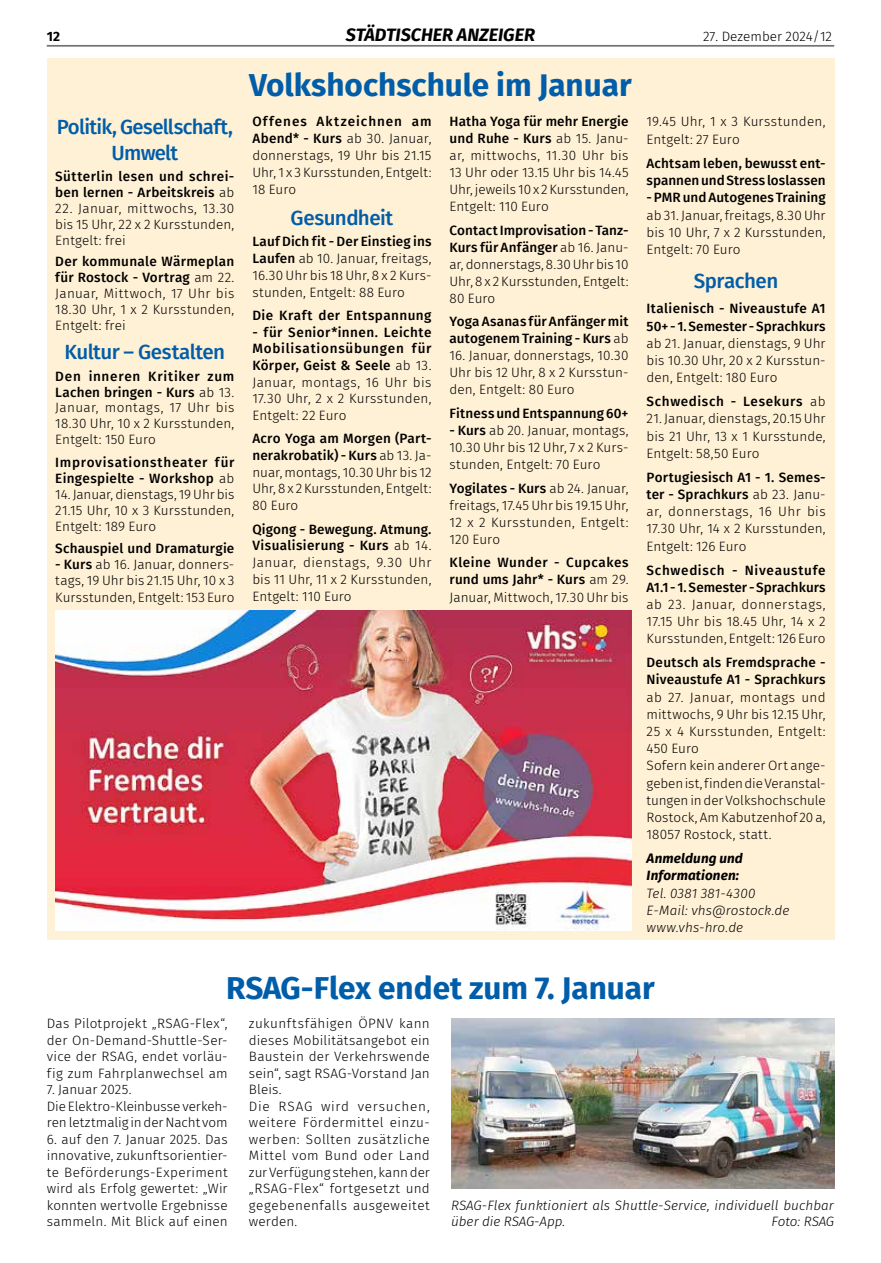
<style>
.page{position:relative;width:881px;height:1263px;background:#fff}
.page>*{position:absolute;margin:0;border:0;box-sizing:border-box;transform-origin:0 0}
.t1{font:700 31.5px "Fira Sans";color:#005da9}
.t2{font:500 20.55px/25.7px "Fira Sans";letter-spacing:-.03em;color:#005da9;text-align:center}
.t3{font:italic 700 18px "Fira Sans";color:#000}
.t4{font:300 13.5px/17px "Fira Sans";letter-spacing:.01em;color:#000;text-align:justify}
.t5{font:500 13.5px/17.2px "Fira Sans";letter-spacing:.02em;color:#000}
.t6{font:300 13.5px/16.5px "Fira Sans";letter-spacing:.03em;color:#000}
.t7{font:italic 300 13.5px/17.2px "Fira Sans";letter-spacing:.005em;color:#000}
.t8{font:500 13.5px/15.9px "Fira Sans";letter-spacing:.045em;color:#000}
.t9{font:500 13.5px/17.2px "Fira Sans";letter-spacing:.04em;color:#000}
.t10{font:italic 700 13.5px/17.2px "Fira Sans";letter-spacing:.01em;color:#000}
.t11{font:500 13.5px "Fira Sans";color:#000}
.t12{font:italic 300 13.5px "Fira Sans";letter-spacing:-.015em;color:#000}
.t13{font:700 13.5px "Fira Sans";color:#000}
.s1{font-weight:300}
.s2{font-weight:500}
</style>
<div class="page">
<hr style="left:47px;top:45px;width:786px;height:1px;background:#706f6f">
<hr style="left:47px;top:46px;width:786px;height:1px;background:#706f6f">
<div style="left:47px;top:58px;width:786px;height:882px;background:#fff1d5"></div>
<img style="left:55px;top:611px;width:576px;height:319px">
<img style="left:451px;top:1018px;width:382px;height:171px">
<p class="t13" style="left:47px;top:25px;width:15px">12</p>
<h3 class="t3" style="left:346px;top:20px;width:190px">STÄDTISCHER ANZEIGER</h3>
<p class="t4" style="left:703px;top:28px;width:130px">27. Dezember 2024/12</p>
<h1 class="t1" style="left:249px;top:59px;width:384px">Volkshochschule im Januar</h1>
<h2 class="t2" style="left:57px;top:113px;width:178px">Politik, Gesellschaft,<br>Umwelt</h2>
<p class="t5" style="left:55px;top:168px;width:180px;line-height:15.9px">Sütterlin lesen und schrei&shy;ben lernen - Arbeitskreis <span class="s1">ab</span></p>
<p class="t4" style="left:55px;top:200px;width:180px;line-height:15.9px">22. Januar, mittwochs, 13.30 bis 15 Uhr, 22 x 2 Kursstunden, Entgelt: frei</p>
<p class="t4" style="left:55px;top:254px;width:180px;line-height:15.9px"><span class="s2">Der kommunale Wärmeplan für Rostock - Vortrag</span> am 22.<br>Januar, Mittwoch, 17 Uhr bis 18.30 Uhr, 1 x 2 Kursstunden, Entgelt: frei</p>
<h2 class="t2" style="left:64px;top:338px;width:162px">Kultur – Gestalten</h2>
<p class="t4" style="left:55px;top:368px;width:180px;line-height:15.9px"><span class="s2">Den inneren Kritiker zum Lachen bringen - Kurs</span> ab 13.<br>Januar, montags, 17 Uhr bis 18.30 Uhr, 10 x 2 Kursstunden, Entgelt: 150 Euro</p>
<p class="t8" style="left:55px;top:454px;width:180px">Improvisationstheater für<br>Eingespielte - Workshop <span class="s1">ab</span></p>
<p class="t4" style="left:55px;top:486px;width:180px;line-height:15.9px">14. Januar, dienstags, 19 Uhr bis 21.15 Uhr, 10 x 3 Kursstunden, Entgelt: 189 Euro</p>
<p class="t5" style="left:55px;top:539px;width:180px">Schauspiel und Dramaturgie</p>
<p class="t4" style="left:55px;top:556px;width:180px;line-height:16.5px"><span class="s2">- Kurs</span> ab 16. Januar, donners&shy;tags, 19 Uhr bis 21.15 Uhr, 10 x 3<br>Kursstunden, Entgelt: 153 Euro</p>
<p class="t4" style="left:252px;top:113px;width:180px"><span class="s2">Offenes Aktzeichnen am Abend* - Kurs</span> ab 30. Januar, donnerstags, 19 Uhr bis 21.15<br>Uhr, 1 x 3 Kursstunden, Entgelt:<br>18 Euro</p>
<h2 class="t2" style="left:290px;top:204px;width:104px">Gesundheit</h2>
<p class="t4" style="left:252px;top:233px;width:180px"><span class="s2">Lauf Dich fit - Der Einstieg ins Laufen</span> ab 10. Januar, freitags, 16.30 Uhr bis 18 Uhr, 8 x 2 Kurs&shy;stunden, Entgelt: 88 Euro</p>
<p class="t5" style="left:252px;top:306px;width:180px">Die Kraft der Entspannung</p>
<p class="t4" style="left:252px;top:323px;width:180px"><span class="s2">- für Senior*innen. Leichte Mobilisationsübungen für Körper, Geist &amp; Seele</span> ab 13.<br>Januar, montags, 16 Uhr bis 17.30 Uhr, 2 x 2 Kursstunden, Entgelt: 22 Euro</p>
<p class="t4" style="left:252px;top:430px;width:180px"><span class="s2">Acro Yoga am Morgen (Part&shy;nerakrobatik) - Kurs</span> ab 13. Ja&shy;nuar, montags, 10.30 Uhr bis 12<br>Uhr, 8 x 2 Kursstunden, Entgelt:<br>80 Euro</p>
<p class="t4" style="left:252px;top:520px;width:180px"><span class="s2">Qigong - Bewegung. Atmung.<br>Visualisierung - Kurs</span> ab 14.<br>Januar, dienstags, 9.30 Uhr bis 11 Uhr, 11 x 2 Kursstunden, Entgelt: 110 Euro</p>
<p class="t4" style="left:449px;top:113px;width:180px"><span class="s2">Hatha Yoga für mehr Energie und Ruhe - Kurs</span> ab 15. Janu&shy;ar, mittwochs, 11.30 Uhr bis 13 Uhr oder 13.15 Uhr bis 14.45<br>Uhr, jeweils 10 x 2 Kursstunden, Entgelt: 110 Euro</p>
<p class="t4" style="left:449px;top:222px;width:180px"><span class="s2">Contact Improvisation - Tanz-Kurs für Anfänger</span> ab 16. Janu&shy;ar, donnerstags, 8.30 Uhr bis 10<br>Uhr, 8 x 2 Kursstunden, Entgelt:<br>80 Euro</p>
<p class="t5" style="left:449px;top:312px;width:180px">Yoga Asanas für Anfänger mit autogenem Training - Kurs <span class="s1">ab</span></p>
<p class="t4" style="left:449px;top:347px;width:180px">16. Januar, donnerstags, 10.30<br>Uhr bis 12 Uhr, 8 x 2 Kursstun&shy;den, Entgelt: 80 Euro</p>
<p class="t5" style="left:449px;top:404px;width:180px">Fitness und Entspannung 60+</p>
<p class="t4" style="left:449px;top:422px;width:180px"><span class="s2">- Kurs</span> ab 20. Januar, montags, 10.30 Uhr bis 12 Uhr, 7 x 2 Kurs&shy;stunden, Entgelt: 70 Euro</p>
<p class="t4" style="left:449px;top:479px;width:180px"><span class="s2">Yogilates - Kurs</span> ab 24. Januar, freitags, 17.45 Uhr bis 19.15 Uhr, 12 x 2 Kursstunden, Entgelt:<br>120 Euro</p>
<p class="t5" style="left:449px;top:553px;width:180px;text-align:justify">Kleine Wunder - Cupcakes rund ums Jahr* - Kurs <span class="s1">am 29.<br>Januar, Mittwoch, 17.30 Uhr bis</span></p>
<p class="t4" style="left:646px;top:113px;width:180px;line-height:17.5px">19.45 Uhr, 1 x 3 Kursstunden,<br>Entgelt: 27 Euro</p>
<p class="t5" style="left:646px;top:154px;width:180px">Achtsam leben, bewusst ent&shy;spannen und Stress loslassen</p>
<p class="t11" style="left:646px;top:187px;width:180px">- PMR und Autogenes Training</p>
<p class="t4" style="left:646px;top:206px;width:180px">ab 31. Januar, freitags, 8.30 Uhr bis 10 Uhr, 7 x 2 Kursstunden, Entgelt: 70 Euro</p>
<h2 class="t2" style="left:693px;top:267px;width:86px">Sprachen</h2>
<p class="t5" style="left:646px;top:299px;width:180px">Italienisch - Niveaustufe A1<br>50+ - 1. Semester - Sprachkurs</p>
<p class="t4" style="left:646px;top:334px;width:180px">ab 21. Januar, dienstags, 9 Uhr bis 10.30 Uhr, 20 x 2 Kursstun&shy;den, Entgelt: 180 Euro</p>
<p class="t8" style="left:646px;top:393px;width:180px">Schwedisch - Lesekurs <span class="s1">ab</span></p>
<p class="t4" style="left:646px;top:410px;width:180px">21. Januar, dienstags, 20.15 Uhr bis 21 Uhr, 13 x 1 Kursstunde, Entgelt: 58,50 Euro</p>
<p class="t4" style="left:646px;top:468px;width:180px"><span class="s2">Portugiesisch A1 - 1. Semes&shy;ter - Sprachkurs</span> ab 23. Janu&shy;ar, donnerstags, 16 Uhr bis 17.30 Uhr, 14 x 2 Kursstunden, Entgelt: 126 Euro</p>
<p class="t9" style="left:646px;top:560px;width:180px">Schwedisch - Niveaustufe<br>A1.1 - 1. Semester - Sprachkurs</p>
<p class="t4" style="left:646px;top:595px;width:180px">ab 23. Januar, donnerstags, 17.15 Uhr bis 18.45 Uhr, 14 x 2<br>Kursstunden, Entgelt: 126 Euro</p>
<p class="t5" style="left:646px;top:653px;width:180px">Deutsch als Fremdsprache -<br>Niveaustufe A1 - Sprachkurs</p>
<p class="t4" style="left:646px;top:688px;width:180px;text-align:left">ab 27. Januar, montags und mittwochs, 9 Uhr bis 12.15 Uhr,<br>25 x 4 Kursstunden, Entgelt:<br>450 Euro<br>Sofern kein anderer Ort ange&shy;geben ist, finden die Veranstal&shy;tungen in der Volkshochschule<br>Rostock, Am Kabutzenhof 20 a,<br>18057 Rostock, statt.</p>
<p class="t10" style="left:646px;top:849px;width:98px">Anmeldung und<br>Informationen:</p>
<p class="t7" style="left:646px;top:884px;width:144px">Tel. 0381 381-4300<br>E-Mail: vhs@rostock.de www.vhs-hro.de</p>
<h1 class="t1" style="left:226px;top:961px;width:430px">RSAG-Flex endet zum 7. Januar</h1>
<p class="t4" style="left:47px;top:1015px;width:182px;line-height:16.5px">Das Pilotprojekt „RSAG-Flex“, der On-Demand-Shuttle-Ser&shy;vice der RSAG, endet vorläu&shy;fig zum Fahrplanwechsel am</p>
<p class="t4" style="left:47px;top:1081px;width:182px;line-height:16.5px;text-align:left">7. Januar 2025.<br>Die Elektro-Kleinbusse verkeh&shy;ren letztmalig in der Nacht vom</p>
<p class="t4" style="left:47px;top:1131px;width:182px;line-height:16.5px">6. auf den 7. Januar 2025. Das innovative, zukunftsorientier&shy;te Beförderungs-Experiment wird als Erfolg gewertet: „Wir konnten wertvolle Ergebnisse sammeln. Mit Blick auf einen</p>
<p class="t6" style="left:249px;top:1015px;width:182px">zukunftsfähigen ÖPNV kann dieses Mobilitätsangebot ein<br>Baustein der Verkehrswende sein“, sagt RSAG-Vorstand Jan<br>Bleis.<br>Die RSAG wird versuchen, weitere Fördermittel einzu&shy;werben: Sollten zusätzliche<br>Mittel vom Bund oder Land zur Verfügung stehen, kann der „RSAG-Flex“ fortgesetzt und gegebenenfalls ausgeweitet werden.</p>
<p class="t7" style="left:451px;top:1197px;width:384px;line-height:16.5px">RSAG-Flex funktioniert als Shuttle-Service, individuell buchbar über die RSAG-App.</p>
<p class="t12" style="left:771px;top:1212px;width:64px">Foto: RSAG</p>
</div>
